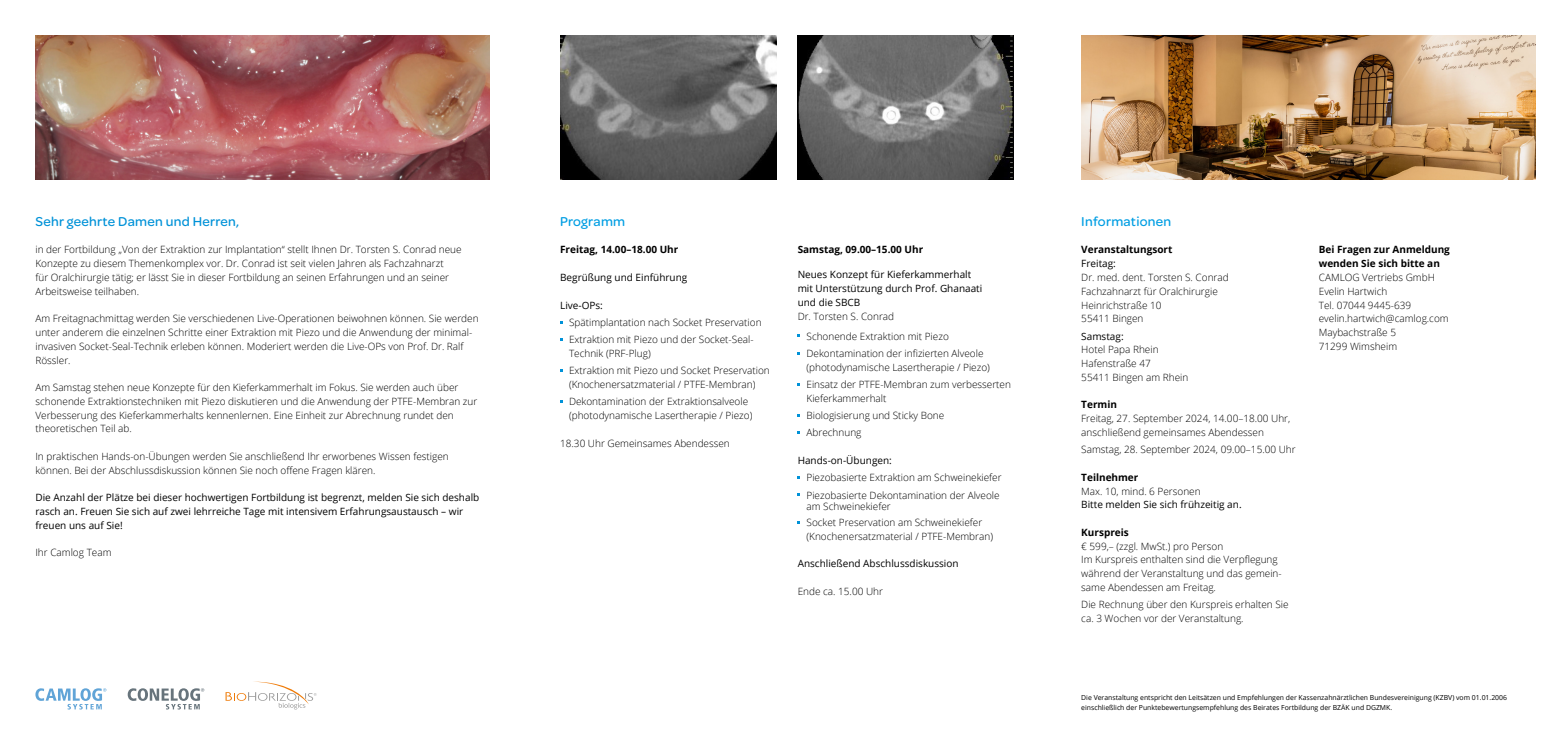
<style>
.page{position:relative;width:1567px;height:745px;background:#fff}
.page>*{position:absolute;margin:0;border:0;box-sizing:border-box;transform-origin:0 0}
.t1{font:500 13.75px "Omnes";letter-spacing:.02em;color:#0092d8}
.t2{font:500 13.75px "Omnes";letter-spacing:.02em;color:#009ee3}
.t3{font:300 10px/13.8px "Open Sans";color:#000}
.t4{font:10px/13.8px "Open Sans";color:#000}
.t5{font:700 10px/13.8px "Open Sans";color:#000}
.t6{font:6.88px/9.4px "Open Sans";color:#000}
</style>
<div class="page">
<img style="left:797px;top:35px;width:216px;height:144px">
<img style="left:1081px;top:35px;width:453px;height:144px">
<img style="left:35px;top:35px;width:454px;height:144px">
<svg style="left:35px;top:688px;width:71px;height:21px"></svg>
<svg style="left:128px;top:688px;width:76px;height:21px"></svg>
<svg style="left:225px;top:681px;width:91px;height:28px"></svg>
<img style="left:560px;top:35px;width:216px;height:144px">
<h1 class="t1" style="left:35px;top:212px;width:205px">Sehr geehrte Damen und Herren,</h1>
<p class="t3" style="left:35px;top:242px;width:428px">in der Fortbildung „Von der Extraktion zur Implantation“ stellt Ihnen Dr. Torsten S. Conrad neue Konzepte zu diesem Themenkomplex vor. Dr. Conrad ist seit vielen Jahren als Fachzahnarzt<br>für Oralchirurgie tätig; er lässt Sie in dieser Fortbildung an seinen Erfahrungen und an seiner Arbeitsweise teilhaben.</p>
<p class="t3" style="left:35px;top:311px;width:444px">Am Freitagnachmittag werden Sie verschiedenen Live-Operationen beiwohnen können. Sie werden unter anderem die einzelnen Schritte einer Extraktion mit Piezo und die Anwendung der minimal&shy;invasiven Socket-Seal-Technik erleben können. Moderiert werden die Live-OPs von Prof. Dr. Ralf Rössler.</p>
<p class="t3" style="left:35px;top:380px;width:443px">Am Samstag stehen neue Konzepte für den Kieferkammerhalt im Fokus. Sie werden auch über schonende Extraktionstechniken mit Piezo diskutieren und die Anwendung der PTFE-Membran zur Verbesserung des Kieferkammerhalts kennenlernen. Eine Einheit zur Abrechnung rundet den theoretischen Teil ab.</p>
<p class="t3" style="left:35px;top:449px;width:415px">In praktischen Hands-on-Übungen werden Sie anschließend Ihr erworbenes Wissen festigen können. Bei der Abschlussdiskussion können Sie noch offene Fragen klären.</p>
<p class="t4" style="left:35px;top:490px;width:445px">Die Anzahl der Plätze bei dieser hochwertigen Fortbildung ist begrenzt, melden Sie sich deshalb rasch an. Freuen Sie sich auf zwei lehrreiche Tage mit intensivem Erfahrungsaustausch – wir freuen uns auf Sie!</p>
<p class="t3" style="left:35px;top:545px;width:78px">Ihr Camlog Team</p>
<h1 class="t2" style="left:560px;top:212px;width:67px">Programm</h1>
<p class="t5" style="left:560px;top:242px;width:120px">Freitag, 14.00–18.00 Uhr</p>
<p class="t4" style="left:560px;top:270px;width:129px">Begrüßung und Einführung</p>
<p class="t4" style="left:560px;top:297px;width:44px">Live-OPs:</p>
<p class="t3" style="left:569px;top:313px;width:194px;line-height:17.2px">Spätimplantation nach Socket Preservation<br>Extraktion mit Piezo und der Socket-Seal-</p>
<p class="t3" style="left:569px;top:344px;width:202px;line-height:17.2px">Technik (PRF-Plug)<br>Extraktion mit Piezo und Socket Preservation</p>
<p class="t3" style="left:569px;top:375px;width:188px;line-height:17.2px">(Knochenersatzmaterial / PTFE-Membran)<br>Dekontamination der Extraktionsalveole</p>
<p class="t3" style="left:569px;top:408px;width:185px">(photodynamische Lasertherapie / Piezo)</p>
<p class="t3" style="left:560px;top:435px;width:171px">18.30 Uhr Gemeinsames Abendessen</p>
<p class="t5" style="left:797px;top:242px;width:127px">Samstag, 09.00–15.00 Uhr</p>
<p class="t4" style="left:797px;top:267px;width:186px">Neues Konzept für Kieferkammerhalt mit Unterstützung durch Prof. Ghanaati und die SBCB</p>
<p class="t3" style="left:806px;top:306px;width:144px;line-height:19.8px;text-indent:-9px">Dr. Torsten S. Conrad<br>Schonende Extraktion mit Piezo</p>
<p class="t3" style="left:806px;top:346px;width:185px">Dekontamination der infizierten Alveole (photodynamische Lasertherapie / Piezo)</p>
<p class="t3" style="left:806px;top:377px;width:206px">Einsatz der PTFE-Membran zum verbesserten<br>Kieferkammerhalt</p>
<p class="t3" style="left:806px;top:406px;width:139px;line-height:17.2px">Biologisierung und Sticky Bone<br>Abrechnung</p>
<p class="t4" style="left:797px;top:453px;width:96px">Hands-on-Übungen:</p>
<p class="t3" style="left:806px;top:468px;width:197px;line-height:17.2px">Piezobasierte Extraktion am Schweinekiefer<br>Piezobasierte Dekontamination der Alveole</p>
<p class="t3" style="left:806px;top:497px;width:177px;line-height:16.2px">am Schweinekiefer<br>Socket Preservation am Schweinekiefer</p>
<p class="t3" style="left:806px;top:528px;width:188px">(Knochenersatzmaterial / PTFE-Membran)</p>
<p class="t4" style="left:797px;top:556px;width:162px">Anschließend Abschlussdiskussion</p>
<p class="t3" style="left:797px;top:583px;width:87px">Ende ca. 15.00 Uhr</p>
<h1 class="t2" style="left:1081px;top:212px;width:91px">Informationen</h1>
<p class="t5" style="left:1081px;top:242px;width:93px">Veranstaltungsort</p>
<p class="t4" style="left:1081px;top:256px;width:36px">Freitag:</p>
<p class="t3" style="left:1081px;top:270px;width:149px">Dr. med. dent. Torsten S. Conrad<br>Fachzahnarzt für Oralchirurgie<br>Heinrichstraße 10<br>55411 Bingen</p>
<p class="t4" style="left:1081px;top:328px;width:44px">Samstag:</p>
<p class="t3" style="left:1081px;top:342px;width:109px">Hotel Papa Rhein<br>Hafenstraße 47<br>55411 Bingen am Rhein</p>
<p class="t5" style="left:1081px;top:397px;width:37px">Termin</p>
<p class="t3" style="left:1081px;top:411px;width:210px">Freitag, 27. September 2024, 14.00–18.00 Uhr, anschließend gemeinsames Abendessen</p>
<p class="t3" style="left:1081px;top:442px;width:216px">Samstag, 28. September 2024, 09.00–15.00 Uhr</p>
<p class="t5" style="left:1081px;top:469px;width:59px">Teilnehmer</p>
<p class="t3" style="left:1081px;top:483px;width:121px">Max. 10, mind. 6 Personen</p>
<p class="t4" style="left:1081px;top:497px;width:162px">Bitte melden Sie sich frühzeitig an.</p>
<p class="t5" style="left:1081px;top:524px;width:49px">Kurspreis</p>
<p class="t3" style="left:1081px;top:538px;width:202px">€ 599,– (zzgl. MwSt.) pro Person<br>Im Kurspreis enthalten sind die Verpflegung während der Veranstaltung und das gemein&shy;same Abendessen am Freitag.</p>
<p class="t3" style="left:1081px;top:597px;width:209px">Die Rechnung über den Kurspreis erhalten Sie ca. 3 Wochen vor der Veranstaltung.</p>
<p class="t5" style="left:1318px;top:242px;width:133px">Bei Fragen zur Anmeldung wenden Sie sich bitte an</p>
<p class="t3" style="left:1318px;top:270px;width:131px">CAMLOG Vertriebs GmbH<br>Evelin Hartwich<br>Tel. 07044 9445-639 evelin.hartwich@camlog.com<br>Maybachstraße 5<br>71299 Wimsheim</p>
<p class="t6" style="left:1081px;top:692px;width:427px">Die Veranstaltung entspricht den Leitsätzen und Empfehlungen der Kassenzahnärztlichen Bundesvereinigung (KZBV) vom 01.01.2006 einschließlich der Punktebewertungsempfehlung des Beirates Fortbildung der BZÄK und DGZMK.</p>
</div>
